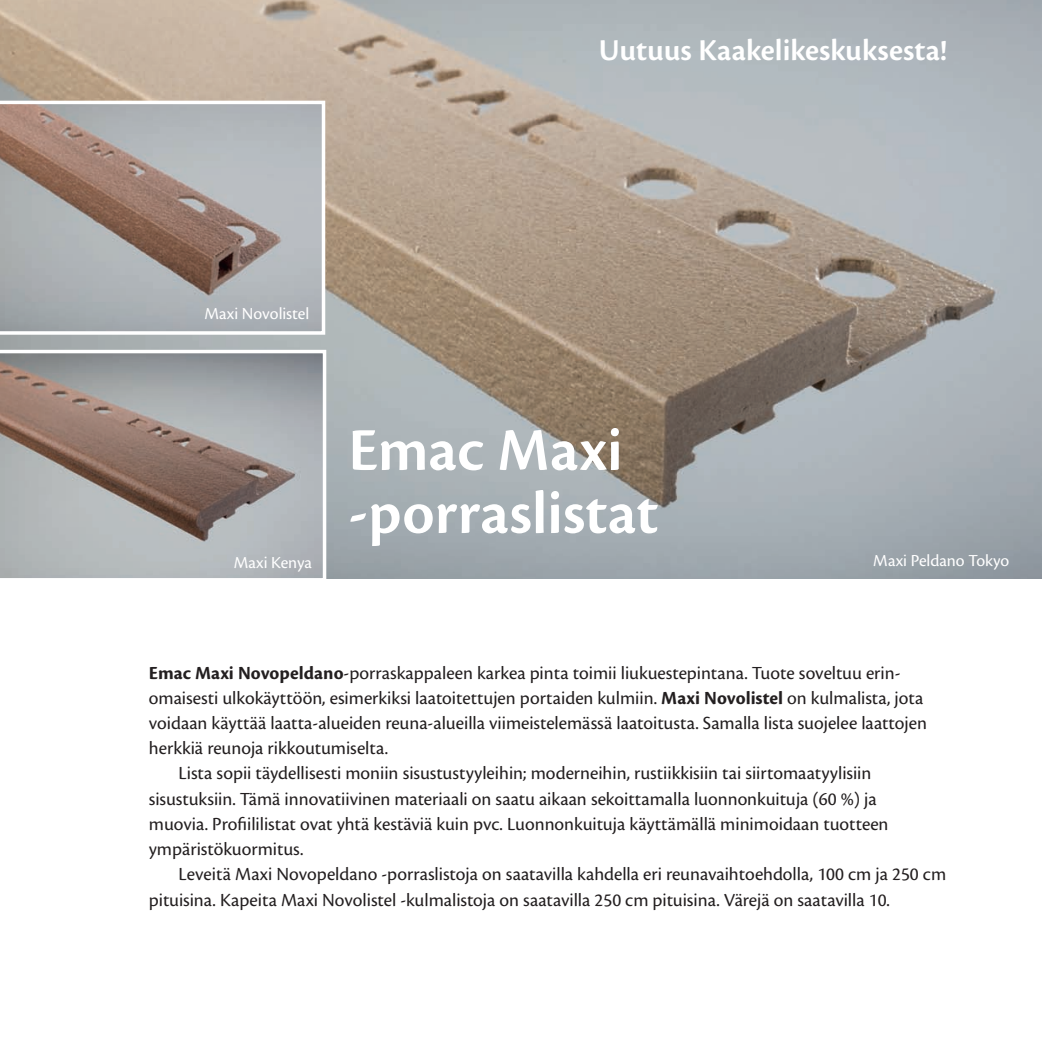
<style>
.page{position:relative;width:1042px;height:1042px;background:#fff}
.page>*{position:absolute;margin:0;border:0;box-sizing:border-box;transform-origin:0 0}
.t1{font:600 63px/63px "Cronos Pro";color:#fff}
.t2{font:600 31.5px "Cronos Pro";color:#fff}
.t3{font:19.25px "Cronos Pro";color:#231f20}
.t4{font:17.5px "Cronos Pro";color:#fff}
.s1{font-weight:700}
</style>
<div class="page">
<img style="left:0;top:0;width:1042px;height:578px">
<svg style="left:0;top:350px;width:326px;height:228px;background:#a29d9b"></svg>
<svg style="left:0;top:101px;width:325px;height:234px;background:#aaa5a3"></svg>
<h2 class="t2" style="left:599px;top:38px;width:350px">Uutuus Kaakelikeskuksesta!</h2>
<p class="t4" style="left:204px;top:307px;width:106px">Maxi Novolistel</p>
<h1 class="t1" style="left:348px;top:423px;width:312px">Emac Maxi -porraslistat</h1>
<p class="t4" style="left:234px;top:556px;width:80px">Maxi Kenya</p>
<p class="t4" style="left:873px;top:554px;width:138px">Maxi Peldano Tokyo</p>
<p class="t3" style="left:149px;top:665px;width:753px"><span class="s1">Emac Maxi Novopeldano</span>-porraskappaleen karkea pinta toimii liukuestepintana. Tuote soveltuu erin-</p>
<p class="t3" style="left:149px;top:690px;width:776px">omaisesti ulkokäyttöön, esimerkiksi laatoitettujen portaiden kulmiin. <span class="s1">Maxi Novolistel</span> on kulmalista, jota</p>
<p class="t3" style="left:149px;top:716px;width:779px">voidaan käyttää laatta-alueiden reuna-alueilla viimeistelemässä laatoitusta. Samalla lista suojelee laattojen</p>
<p class="t3" style="left:149px;top:741px;width:241px">herkkiä reunoja rikkoutumiselta.</p>
<p class="t3" style="left:179px;top:766px;width:694px">Lista sopii täydellisesti moniin sisustustyyleihin; moderneihin, rustiikkisiin tai siirtomaatyylisiin</p>
<p class="t3" style="left:149px;top:791px;width:729px">sisustuksiin. Tämä innovatiivinen materiaali on saatu aikaan sekoittamalla luonnonkuituja (60 %) ja</p>
<p class="t3" style="left:149px;top:816px;width:741px">muovia. Profiililistat ovat yhtä kestäviä kuin pvc. Luonnonkuituja käyttämällä minimoidaan tuotteen</p>
<p class="t3" style="left:149px;top:842px;width:156px">ympäristökuormitus.</p>
<p class="t3" style="left:179px;top:867px;width:769px">Leveitä Maxi Novopeldano -porraslistoja on saatavilla kahdella eri reunavaihtoehdolla, 100 cm ja 250 cm</p>
<p class="t3" style="left:149px;top:892px;width:742px">pituisina. Kapeita Maxi Novolistel -kulmalistoja on saatavilla 250 cm pituisina. Värejä on saatavilla 10.</p>
</div>
